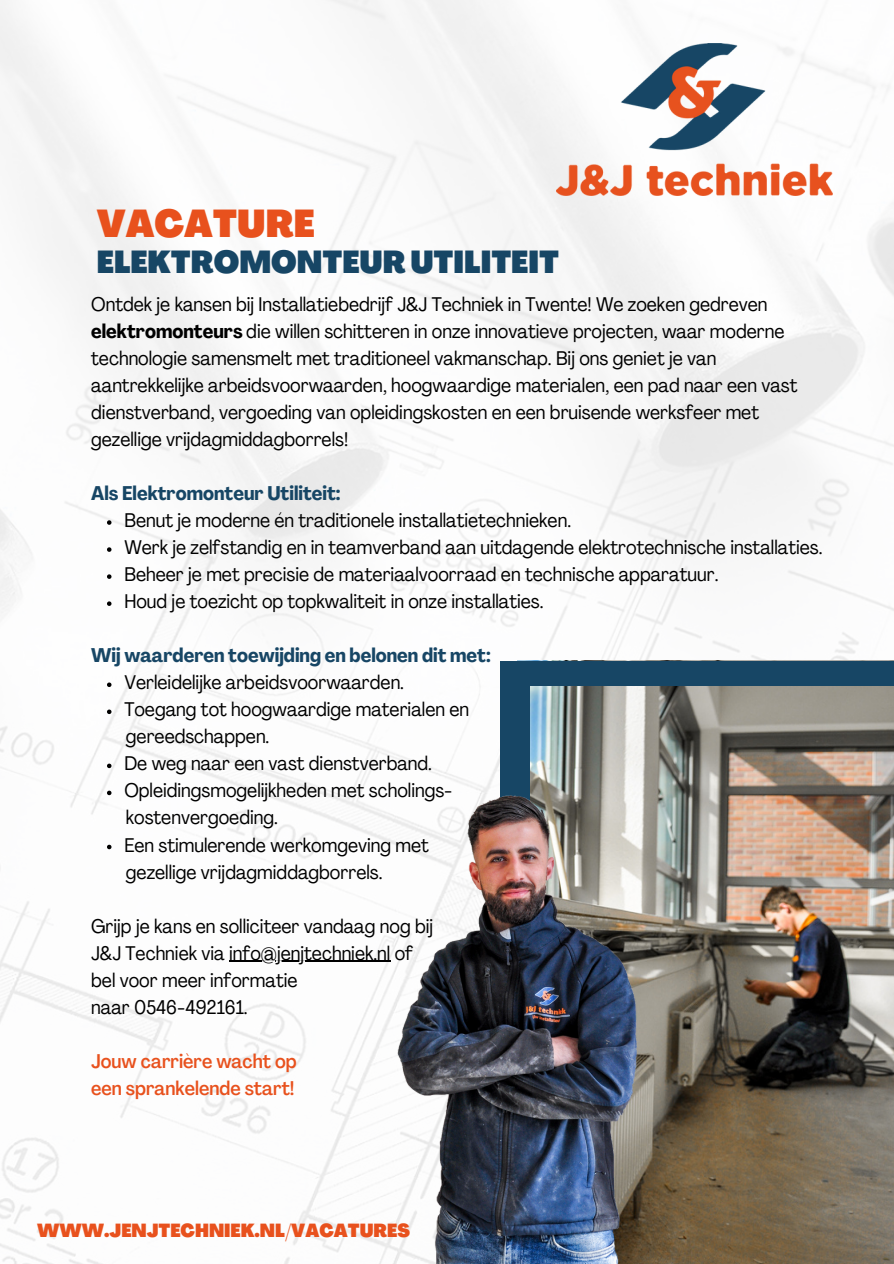
<style>
.page{position:relative;width:894px;height:1264px;background:#fff}
.page>*{position:absolute;margin:0;border:0;box-sizing:border-box;transform-origin:0 0}
.t1{font:900 condensed 38.1px "Agrandir";color:#e8511d}
.t2{font:900 condensed 31.2px "Agrandir";color:#174665}
.t3{font:condensed 19.5px/27px "Agrandir";color:#000}
.t4{font:700 condensed 19.5px "Agrandir";color:#174665}
.t5{font:500 condensed 19.5px "Agrandir";color:#e8511d}
.t6{font:900 condensed 18.6px "Agrandir";color:#e8511d}
.s1{font-weight:700}
</style>
<div class="page">
<img style="left:0;top:0;width:893px;height:1263px">
<img style="left:556px;top:43px;width:276px;height:152px">
<img style="left:529px;top:685px;width:364px;height:578px">
<div style="left:500px;top:661px;width:29px;height:602px;background:#174665"></div>
<img style="left:342px;top:759px;width:315px;height:504px">
<svg style="left:107px;top:520px;width:4px;height:5px"></svg>
<svg style="left:107px;top:547px;width:4px;height:5px"></svg>
<svg style="left:107px;top:574px;width:4px;height:5px"></svg>
<svg style="left:107px;top:601px;width:4px;height:5px"></svg>
<svg style="left:107px;top:682px;width:4px;height:5px"></svg>
<svg style="left:107px;top:709px;width:4px;height:5px"></svg>
<svg style="left:107px;top:763px;width:4px;height:5px"></svg>
<svg style="left:107px;top:790px;width:4px;height:5px"></svg>
<svg style="left:107px;top:844px;width:4px;height:5px"></svg>
<hr style="left:229px;top:960px;width:161px;height:1px;background:#000">
<div style="left:500px;top:661px;width:393px;height:24px;background:#174665"></div>
<p class="t1" style="left:97px;top:208px;width:219px">VACATURE</p>
<p class="t2" style="left:97px;top:250px;width:463px">ELEKTROMONTEUR UTILITEIT</p>
<p class="t3" style="left:91px;top:292px;width:707px">Ontdek je kansen bij Installatiebedrijf J&amp;J Techniek in Twente! We zoeken gedreven <span class="s1">elektromonteurs</span> die willen schitteren in onze innovatieve projecten, waar moderne technologie samensmelt met traditioneel vakmanschap. Bij ons geniet je van aantrekkelijke arbeidsvoorwaarden, hoogwaardige materialen, een pad naar een vast dienstverband, vergoeding van opleidingskosten en een bruisende werksfeer met gezellige vrijdagmiddagborrels!</p>
<p class="t4" style="left:91px;top:485px;width:251px">Als Elektromonteur Utiliteit:</p>
<p class="t3" style="left:124px;top:508px;width:448px">Benut je moderne én traditionele installatietechnieken.</p>
<p class="t3" style="left:124px;top:535px;width:699px">Werk je zelfstandig en in teamverband aan uitdagende elektrotechnische installaties.</p>
<p class="t3" style="left:124px;top:562px;width:595px">Beheer je met precisie de materiaalvoorraad en technische apparatuur.</p>
<p class="t3" style="left:124px;top:590px;width:420px">Houd je toezicht op topkwaliteit in onze installaties.</p>
<p class="t4" style="left:91px;top:647px;width:401px">Wij waarderen toewijding en belonen dit met:</p>
<p class="t3" style="left:124px;top:671px;width:281px">Verleidelijke arbeidsvoorwaarden.</p>
<p class="t3" style="left:124px;top:698px;width:346px">Toegang tot hoogwaardige materialen en</p>
<p class="t3" style="left:124px;top:752px;width:309px">De weg naar een vast dienstverband.</p>
<p class="t3" style="left:124px;top:779px;width:329px">Opleidingsmogelijkheden met scholings-</p>
<p class="t3" style="left:124px;top:833px;width:306px">Een stimulerende werkomgeving met</p>
<p class="t3" style="left:126px;top:725px;width:145px">gereedschappen.</p>
<p class="t3" style="left:126px;top:806px;width:153px">kostenvergoeding.</p>
<p class="t3" style="left:126px;top:860px;width:258px">gezellige vrijdagmiddagborrels.</p>
<p class="t3" style="left:91px;top:914px;width:343px">Grijp je kans en solliciteer vandaag nog bij</p>
<p class="t3" style="left:91px;top:941px;width:323px">J&amp;J Techniek via info@jenjtechniek.nl of</p>
<p class="t3" style="left:91px;top:968px;width:208px">bel voor meer informatie</p>
<p class="t3" style="left:91px;top:995px;width:158px">naar 0546-492161.</p>
<p class="t5" style="left:91px;top:1053px;width:207px">Jouw carrière wacht op</p>
<p class="t5" style="left:91px;top:1080px;width:205px">een sprankelende start!</p>
<p class="t6" style="left:37px;top:1222px;width:374px">WWW.JENJTECHNIEK.NL/VACATURES</p>
</div>
